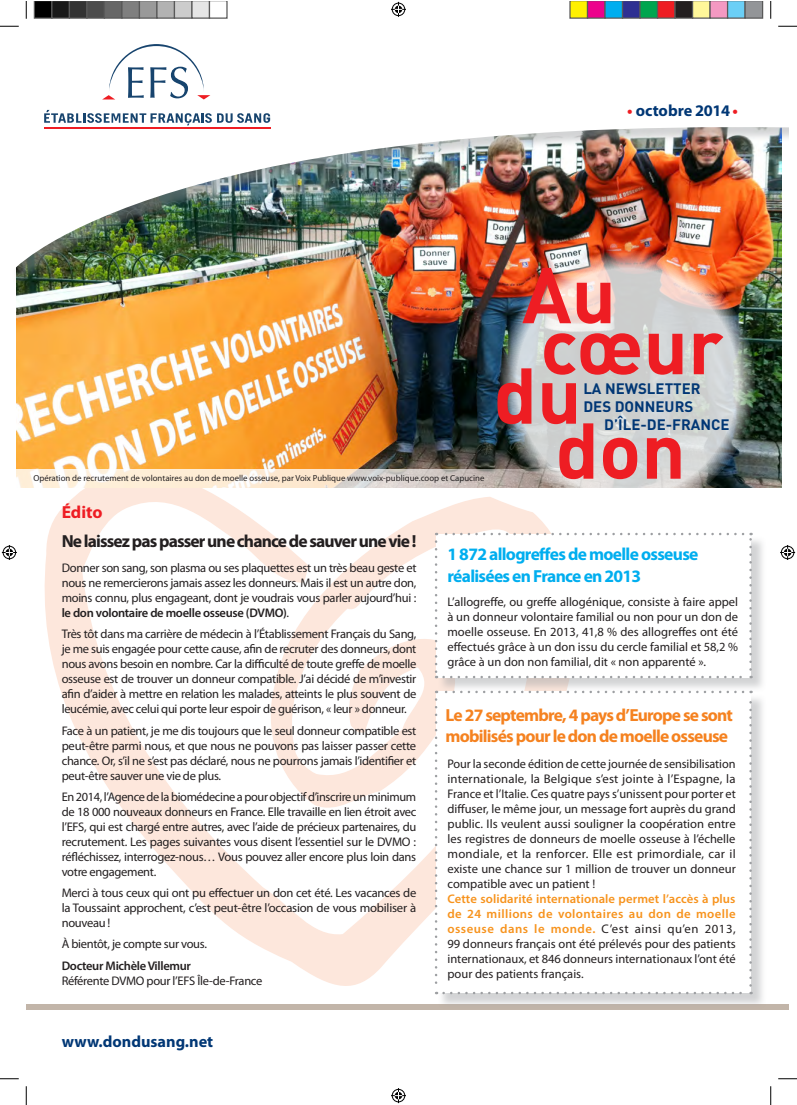
<style>
.page{position:relative;width:797px;height:1105px;background:#fff}
.page>*{position:absolute;margin:0;border:0;box-sizing:border-box;transform-origin:0 0}
.t1{font:700 17.5px/21px "Myriad Pro";letter-spacing:-.045em;color:#f58220}
.t2{font:700 17.5px/22.5px "Myriad Pro";letter-spacing:-.04em;color:#00aeef}
.t3{font:700 17.5px "Myriad Pro";letter-spacing:-.05em;color:#231f20}
.t4{font:700 17.5px "Myriad Pro";color:#ee1d23}
.t5{font:700 16.25px "Myriad Pro";color:#013775}
.t6{font:700 15px "DIN";color:#013775}
.t7{font:12.5px/15px "Myriad Pro";letter-spacing:-.025em;color:#231f20;text-align:justify}
.t8{font:600 12.5px "Myriad Pro";letter-spacing:-.025em;color:#231f20}
.t9{font:8.75px "Myriad Pro";color:#231f20}
.s1{color:#ee1d23}
.s2{font-weight:600}
.s3{font-weight:600;color:#f7931d}
</style>
<div class="page">
<svg style="left:43px;top:487px;width:533px;height:499px"></svg>
<div style="left:437px;top:535px;width:329px;height:158px;background:#9d9fa2;opacity:.45"></div>
<div style="left:436px;top:534px;width:314px;height:143px;background:#fff"></div>
<svg style="left:435px;top:541px;width:2px;height:137px"></svg>
<svg style="left:443px;top:676px;width:308px;height:2px"></svg>
<svg style="left:749px;top:533px;width:2px;height:136px"></svg>
<svg style="left:436px;top:533px;width:307px;height:2px"></svg>
<div style="left:26px;top:1004px;width:762px;height:6px;background:#c2b5a9"></div>
<div style="left:437px;top:693px;width:329px;height:316px;background:#9d9fa2;opacity:.45"></div>
<div style="left:436px;top:692px;width:314px;height:301px;background:#fff"></div>
<svg style="left:435px;top:699px;width:2px;height:295px"></svg>
<svg style="left:443px;top:992px;width:308px;height:2px"></svg>
<svg style="left:749px;top:691px;width:2px;height:294px"></svg>
<svg style="left:436px;top:691px;width:307px;height:2px"></svg>
<img style="left:17px;top:288px;width:764px;height:199px">
<svg style="left:498px;top:250px;width:257px;height:264px"></svg>
<div style="left:11px;top:13px;width:777px;height:275px;background:#9d9fa2;opacity:.45"></div>
<img style="left:11px;top:11px;width:777px;height:262px">
<svg style="left:102px;top:44px;width:108px;height:55px"></svg>
<svg style="left:44px;top:110px;width:226px;height:15px"></svg>
<hr style="left:44px;top:128px;width:226px;height:1px;background:#ee1d23">
<svg style="left:17px;top:469px;width:551px;height:18px;background:#ede1d2"></svg>
<img style="left:438px;top:333px;width:344px;height:146px">
<img style="left:522px;top:268px;width:88px;height:56px">
<svg style="left:0;top:25px;width:19px;height:2px"></svg>
<svg style="left:778px;top:25px;width:18px;height:2px"></svg>
<svg style="left:0;top:1078px;width:19px;height:1px"></svg>
<svg style="left:778px;top:1078px;width:18px;height:1px"></svg>
<svg style="left:25px;top:1px;width:2px;height:18px"></svg>
<svg style="left:25px;top:1086px;width:2px;height:19px"></svg>
<svg style="left:770px;top:1px;width:1px;height:18px"></svg>
<svg style="left:770px;top:1086px;width:1px;height:19px"></svg>
<svg style="left:391px;top:2px;width:15px;height:15px"></svg>
<svg style="left:391px;top:1088px;width:15px;height:15px"></svg>
<svg style="left:2px;top:545px;width:15px;height:15px"></svg>
<svg style="left:780px;top:545px;width:15px;height:15px"></svg>
<svg style="left:34px;top:1px;width:194px;height:18px;background:#7a7a7a"></svg>
<svg style="left:569px;top:1px;width:194px;height:18px;background:#877e7c"></svg>
<h2 class="t5" style="left:627px;top:101px;width:113px"><span class="s1">•</span> octobre 2014 <span class="s1">•</span></h2>
<p class="t9" style="left:33px;top:473px;width:452px">Opération de recrutement de volontaires au don de moelle osseuse, par Voix Publique www.voix-publique.coop et Capucine</p>
<h1 class="t4" style="left:62px;top:503px;width:42px">Édito</h1>
<p class="t6" style="left:583px;top:379px;width:119px">LA NEWSLETTER</p>
<p class="t6" style="left:583px;top:397px;width:111px">DES DONNEURS</p>
<p class="t6" style="left:604px;top:415px;width:127px">D’ÎLE-DE-FRANCE</p>
<h1 class="t3" style="left:62px;top:531px;width:356px">Ne laissez pas passer une chance de sauver une vie !</h1>
<p class="t7" style="left:62px;top:561px;width:356px">Donner son sang, son plasma ou ses plaquettes est un très beau geste et nous ne remercierons jamais assez les donneurs. Mais il est un autre don, moins connu, plus engageant, dont je voudrais vous parler aujourd’hui : <span class="s2">le don volontaire de moelle osseuse (DVMO)</span>.</p>
<p class="t7" style="left:62px;top:627px;width:356px">Très tôt dans ma carrière de médecin à l’Établissement Français du Sang, je me suis engagée pour cette cause, afin de recruter des donneurs, dont nous avons besoin en nombre. Car la difficulté de toute greffe de moelle osseuse est de trouver un donneur compatible. J’ai décidé de m’investir afin d’aider à mettre en relation les malades, atteints le plus souvent de leucémie, avec celui qui porte leur espoir de guérison, « leur » donneur.</p>
<p class="t7" style="left:62px;top:723px;width:356px">Face à un patient, je me dis toujours que le seul donneur compatible est peut-être parmi nous, et que nous ne pouvons pas laisser passer cette chance. Or, s’il ne s’est pas déclaré, nous ne pourrons jamais l’identifier et peut-être sauver une vie de plus.</p>
<p class="t7" style="left:62px;top:789px;width:356px">En 2014, l’Agence de la biomédecine a pour objectif d’inscrire un minimum de 18 000 nouveaux donneurs en France. Elle travaille en lien étroit avec l’EFS, qui est chargé entre autres, avec l’aide de précieux partenaires, du recrutement. Les pages suivantes vous disent l’essentiel sur le DVMO : réfléchissez, interrogez-nous… Vous pouvez aller encore plus loin dans votre engagement.</p>
<p class="t7" style="left:62px;top:886px;width:356px">Merci à tous ceux qui ont pu effectuer un don cet été. Les vacances de la Toussaint approchent, c’est peut-être l’occasion de vous mobiliser à nouveau !</p>
<p class="t7" style="left:62px;top:937px;width:147px">À bientôt, je compte sur vous.</p>
<p class="t8" style="left:62px;top:957px;width:131px">Docteur Michèle Villemur</p>
<p class="t7" style="left:62px;top:973px;width:202px">Référente DVMO pour l’EFS Île-de-France</p>
<h2 class="t5" style="left:62px;top:1032px;width:153px">www.dondusang.net</h2>
<h1 class="t2" style="left:447px;top:543px;width:252px">1 872 allogreffes de moelle osseuse réalisées en France en 2013</h1>
<p class="t7" style="left:447px;top:595px;width:292px">L’allogreffe, ou greffe allogénique, consiste à faire appel à un donneur volontaire familial ou non pour un don de moelle osseuse. En 2013, 41,8 % des allogreffes ont été effectués grâce à un don issu du cercle familial et 58,2 % grâce à un don non familial, dit « non apparenté ».</p>
<h1 class="t1" style="left:445px;top:705px;width:289px">Le 27 septembre, 4 pays d’Europe se sont mobilisés pour le don de moelle osseuse</h1>
<p class="t7" style="left:447px;top:757px;width:290px">Pour la seconde édition de cette journée de sensibilisation internationale, la Belgique s’est jointe à l’Espagne, la France et l’Italie. Ces quatre pays s’unissent pour porter et diffuser, le même jour, un message fort auprès du grand public. Ils veulent aussi souligner la coopération entre les registres de donneurs de moelle osseuse à l’échelle mondiale, et la renforcer. Elle est primordiale, car il existe une chance sur 1 million de trouver un donneur compatible avec un patient !</p>
<p class="t7" style="left:447px;top:892px;width:290px"><span class="s3">Cette solidarité internationale permet l’accès à plus de 24 millions de volontaires au don de moelle osseuse dans le monde.</span> C’est ainsi qu’en 2013, 99 donneurs français ont été prélevés pour des patients internationaux, et 846 donneurs internationaux l’ont été pour des patients français.</p>
</div>
